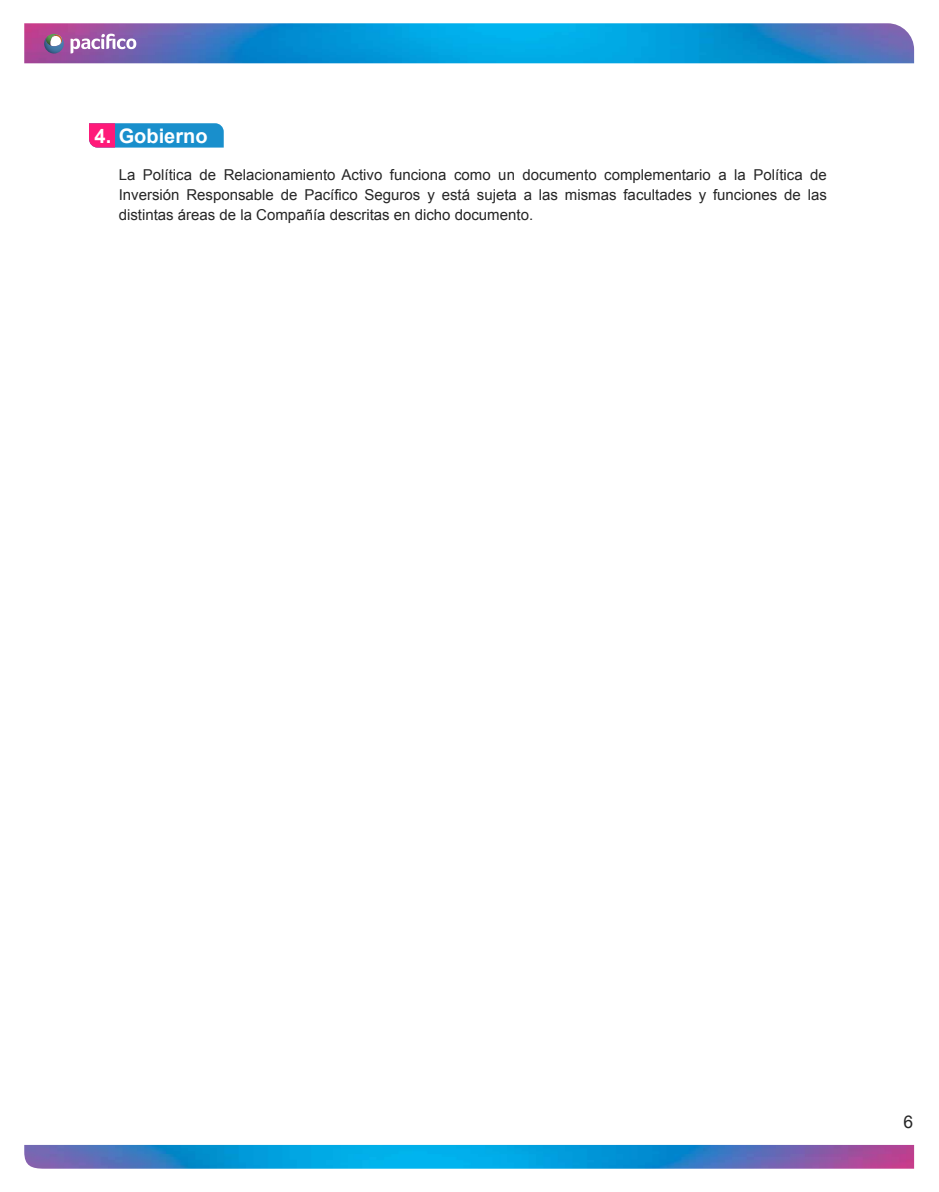
<style>
.page{position:relative;width:939px;height:1192px;background:#fff}
.page>*{position:absolute;margin:0;border:0;box-sizing:border-box;transform-origin:0 0}
.t1{font:700 20px "Arial";color:#fff}
.t2{font:17.5px "Arial";color:#262626}
.t3{font:15px/20px "Arial";color:#262626;text-align:justify}
</style>
<div class="page">
<img style="left:24px;top:1144px;width:890px;height:24px">
<img style="left:24px;top:23px;width:890px;height:40px">
<svg style="left:71px;top:34px;width:65px;height:20px"></svg>
<svg style="left:44px;top:34px;width:20px;height:20px"></svg>
<svg style="left:89px;top:123px;width:135px;height:25px;background:#4b7dbe"></svg>
<h1 class="t1" style="left:95px;top:122px;width:114px">4. Gobierno</h1>
<p class="t3" style="left:119px;top:165px;width:709px">La Política de Relacionamiento Activo funciona como un documento complementario a la Política de Inversión Responsable de Pacífico Seguros y está sujeta a las mismas facultades y funciones de las distintas áreas de la Compañía descritas en dicho documento.</p>
<p class="t2" style="left:903px;top:1110px;width:11px">6</p>
</div>
